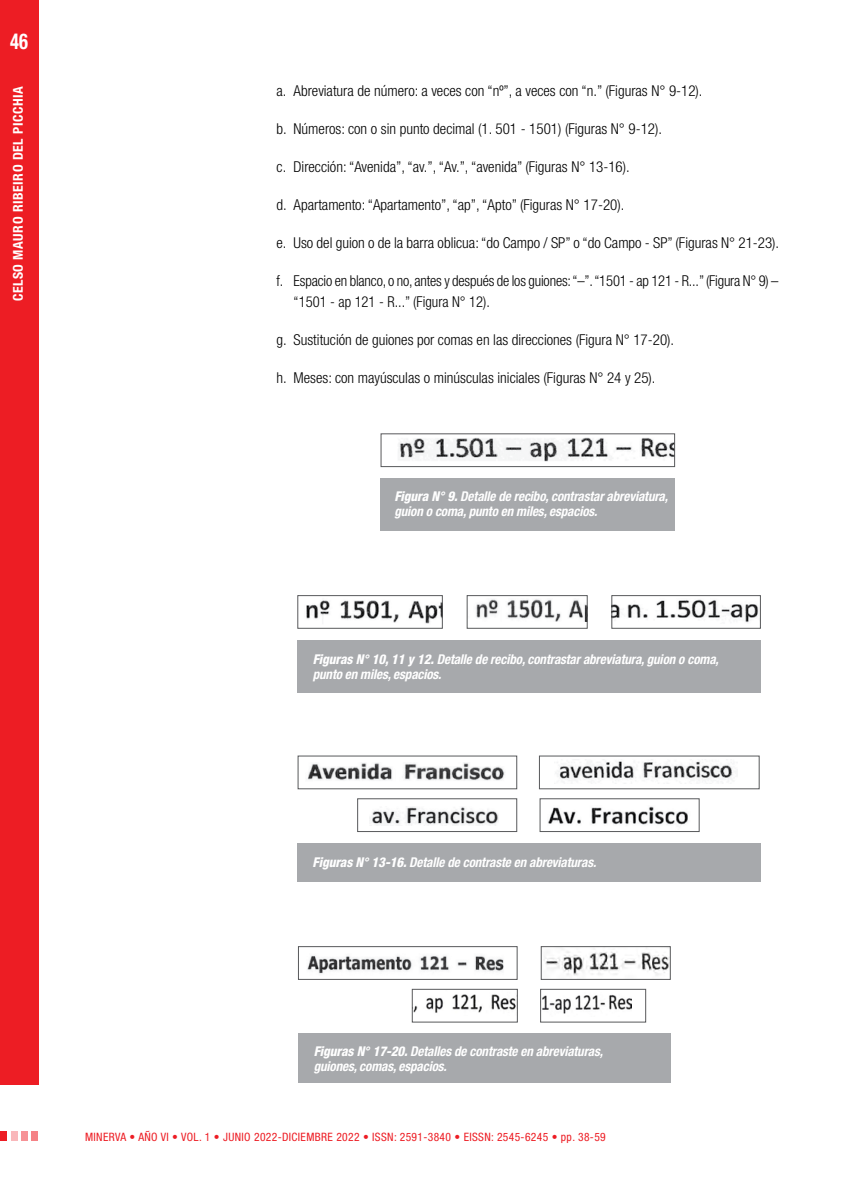
<style>
.page{position:relative;width:851px;height:1191px;background:#fff}
.page>*{position:absolute;margin:0;border:0;box-sizing:border-box;transform-origin:0 0}
.t1{font:700 condensed 21.75px "Helvetica Neue LT Std";color:#fff;scale:.85 1}
.BULLET_TEXTO{font:300 condensed 15px/21px "Helvetica Neue LT Std";color:#000}
._00-EPIGRAFE{font:italic 700 condensed 13.5px/15px "Helvetica Neue LT Std";letter-spacing:-.01em;color:#fff}
.t2{font:700 condensed 13.5px "Helvetica Neue LT Std";letter-spacing:.04em;color:#fff}
.t3{font:condensed 11.55px "Helvetica Neue LT Std";letter-spacing:.03em;color:#ed1d24}
.s1{font-weight:800}
</style>
<div class="page">
<div style="left:0;top:0;width:38px;height:1084px;background:#ed1d24"></div>
<div style="left:21px;top:1131px;width:7px;height:10px;background:#f69296"></div>
<div style="left:11px;top:1131px;width:7px;height:10px;background:#f9b8bb"></div>
<div style="left:0;top:1131px;width:7px;height:10px;background:#ed1d24"></div>
<div style="left:32px;top:1131px;width:6px;height:10px;background:#f58286"></div>
<img style="left:398px;top:437px;width:274px;height:25px">
<div style="left:381px;top:433px;width:293px;height:34px;border:1px solid #58595b"></div>
<img style="left:306px;top:600px;width:134px;height:24px">
<div style="left:297px;top:595px;width:145px;height:33px;border:1px solid #58595b"></div>
<img style="left:476px;top:599px;width:109px;height:22px">
<div style="left:467px;top:595px;width:120px;height:33px;border:1px solid #58595b"></div>
<img style="left:613px;top:599px;width:145px;height:24px">
<div style="left:611px;top:595px;width:149px;height:33px;border:1px solid #58595b"></div>
<img style="left:307px;top:762px;width:198px;height:19px">
<div style="left:298px;top:756px;width:219px;height:33px;border:1px solid #58595b"></div>
<img style="left:557px;top:759px;width:180px;height:22px">
<div style="left:539px;top:756px;width:220px;height:33px;border:1px solid #58595b"></div>
<img style="left:548px;top:806px;width:140px;height:19px">
<div style="left:539px;top:798px;width:160px;height:33px;border:1px solid #58595b"></div>
<img style="left:369px;top:807px;width:129px;height:19px">
<div style="left:357px;top:798px;width:160px;height:33px;border:1px solid #58595b"></div>
<div style="left:381px;top:479px;width:293px;height:52px;background:#a7a9ac"></div>
<div style="left:297px;top:640px;width:463px;height:53px;background:#a7a9ac"></div>
<div style="left:297px;top:843px;width:463px;height:39px;background:#a7a9ac"></div>
<img style="left:307px;top:955px;width:197px;height:19px">
<div style="left:298px;top:946px;width:219px;height:33px;border:1px solid #58595b"></div>
<img style="left:544px;top:951px;width:124px;height:25px">
<div style="left:541px;top:946px;width:129px;height:33px;border:1px solid #58595b"></div>
<img style="left:414px;top:994px;width:101px;height:19px">
<div style="left:412px;top:989px;width:105px;height:33px;border:1px solid #58595b"></div>
<img style="left:542px;top:994px;width:89px;height:20px">
<div style="left:540px;top:989px;width:105px;height:33px;border:1px solid #58595b"></div>
<div style="left:298px;top:1033px;width:372px;height:49px;background:#a7a9ac"></div>
<h1 class="t1" style="left:10px;top:28px;width:23px">46</h1>
<p class="t2" style="left:10px;top:301px;width:217px;rotate:-90deg">CELSO MAURO RIBEIRO DEL PICCHIA</p>
<p class="BULLET_TEXTO" style="left:276px;top:80px;width:427px">a. Abreviatura de número: a veces con “nº”, a veces con “n.” (Figuras N° 9-12).</p>
<p class="BULLET_TEXTO" style="left:276px;top:118px;width:387px">b. Números: con o sin punto decimal (1. 501 - 1501) (Figuras N° 9-12).</p>
<p class="BULLET_TEXTO" style="left:276px;top:156px;width:354px">c. Dirección: “Avenida”, “av.”, “Av.”, “avenida” (Figuras N° 13-16).</p>
<p class="BULLET_TEXTO" style="left:276px;top:194px;width:349px">d. Apartamento: “Apartamento”, “ap”, “Apto” (Figuras N° 17-20).</p>
<p class="BULLET_TEXTO" style="left:276px;top:232px;width:504px">e. Uso del guion o de la barra oblicua: “do Campo / SP” o “do Campo - SP” (Figuras N° 21-23).</p>
<p class="BULLET_TEXTO" style="left:293px;top:270px;width:486px;text-indent:-17px">f. Espacio en blanco, o no, antes y después de los guiones: “–”. “1501 - ap 121 - R...” (Figura N° 9) – “1501 - ap 121 - R...” (Figura N° 12).</p>
<p class="BULLET_TEXTO" style="left:276px;top:329px;width:399px">g. Sustitución de guiones por comas en las direcciones (Figura N° 17-20).</p>
<p class="BULLET_TEXTO" style="left:276px;top:367px;width:380px">h. Meses: con mayúsculas o minúsculas iniciales (Figuras N° 24 y 25).</p>
<p class="_00-EPIGRAFE" style="left:394px;top:489px;width:275px"><span class="s1">Figura N° 9.</span> Detalle de recibo, contrastar abreviatura, guion o coma, punto en miles, espacios.</p>
<p class="_00-EPIGRAFE" style="left:313px;top:652px;width:407px"><span class="s1">Figuras N° 10, 11 y 12.</span> Detalle de recibo, contrastar abreviatura, guion o coma, punto en miles, espacios.</p>
<p class="_00-EPIGRAFE" style="left:312px;top:854px;width:285px"><span class="s1">Figuras N° 13-16.</span> Detalle de contraste en abreviaturas.</p>
<p class="_00-EPIGRAFE" style="left:313px;top:1044px;width:291px"><span class="s1">Figuras N° 17-20.</span> Detalles de contraste en abreviaturas, guiones, comas, espacios.</p>
<p class="t3" style="left:85px;top:1130px;width:522px">MINERVA • AÑO VI • VOL. 1 • JUNIO 2022-DICIEMBRE 2022 • ISSN: 2591-3840 • EISSN: 2545-6245 • pp. 38-59</p>
</div>
